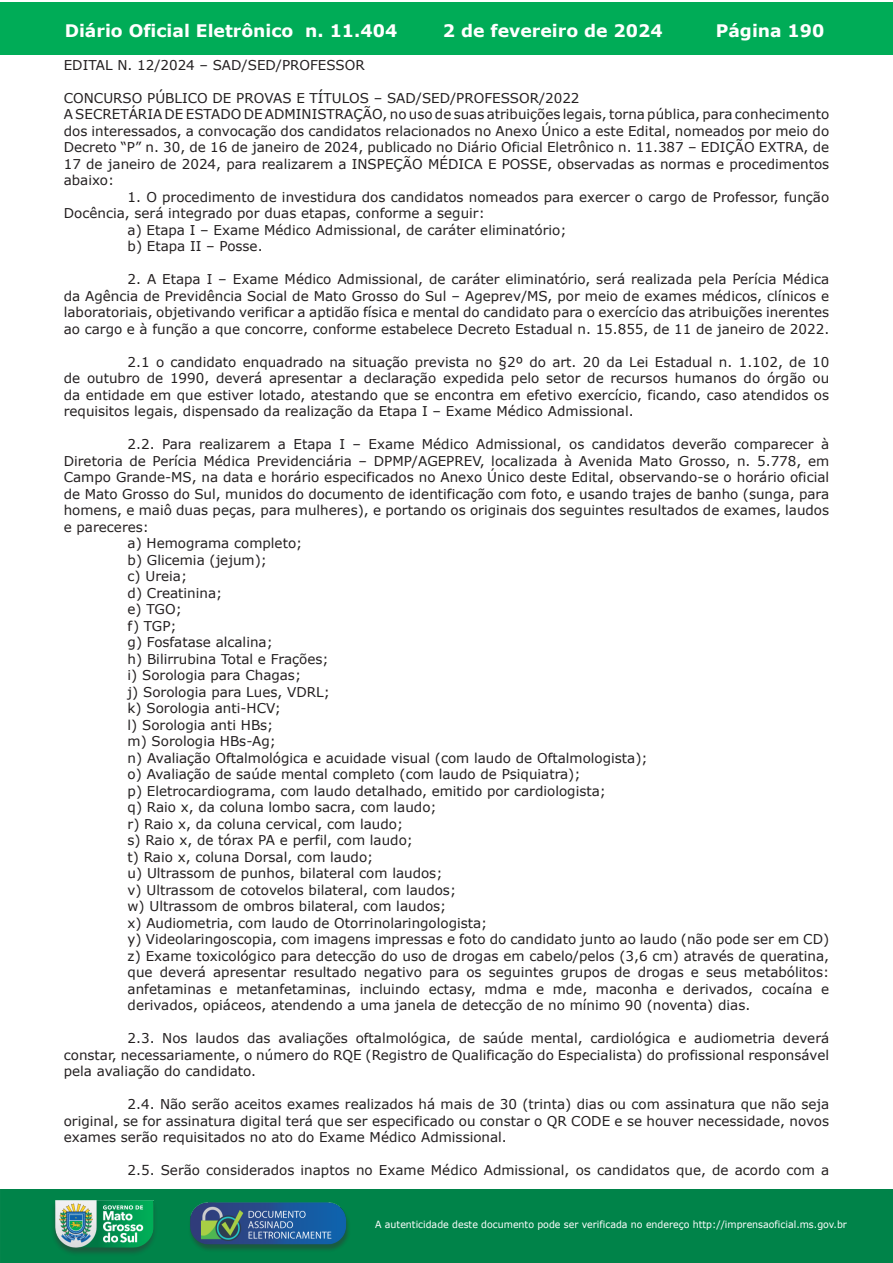
<style>
.page{position:relative;width:893px;height:1263px;background:#fff}
.page>*{position:absolute;margin:0;border:0;box-sizing:border-box;transform-origin:0 0}
.t1{font:700 17.25px "Verdana";color:#fff}
.t2{font:13.5px/16.5px "Verdana";color:#231f20;text-align:justify}
.t3{font:9.9px "Verdana";color:#fff;scale:.95 1}
</style>
<div class="page">
<div style="left:0;top:2px;width:893px;height:53px;background:#00ac57"></div>
<div style="left:1px;top:1189px;width:892px;height:74px;background:#008349"></div>
<img style="left:49px;top:1198px;width:111px;height:61px">
<img style="left:185px;top:1201px;width:168px;height:54px">
<p class="t1" style="left:65px;top:18px;width:334px">Diário Oficial Eletrônico n. 11.404</p>
<p class="t1" style="left:443px;top:18px;width:221px">2 de fevereiro de 2024</p>
<p class="t1" style="left:716px;top:18px;width:110px">Página 190</p>
<p class="t2" style="left:64px;top:57px;width:303px">EDITAL N. 12/2024 – SAD/SED/PROFESSOR</p>
<p class="t2" style="left:64px;top:90px;width:767px;text-align:left">CONCURSO PÚBLICO DE PROVAS E TÍTULOS – SAD/SED/PROFESSOR/2022<br>A SECRETÁRIA DE ESTADO DE ADMINISTRAÇÃO, no uso de suas atribuições legais, torna pública, para conhecimento dos interessados, a convocação dos candidatos relacionados no Anexo Único a este Edital, nomeados por meio do Decreto “P” n. 30, de 16 de janeiro de 2024, publicado no Diário Oficial Eletrônico n. 11.387 – EDIÇÃO EXTRA, de 17 de janeiro de 2024, para realizarem a INSPEÇÃO MÉDICA E POSSE, observadas as normas e procedimentos abaixo:</p>
<p class="t2" style="left:128px;top:189px;width:703px">1. O procedimento de investidura dos candidatos nomeados para exercer o cargo de Professor, função</p>
<p class="t2" style="left:64px;top:205px;width:423px">Docência, será integrado por duas etapas, conforme a seguir:</p>
<p class="t2" style="left:128px;top:222px;width:440px">a) Etapa I – Exame Médico Admissional, de caráter eliminatório;</p>
<p class="t2" style="left:128px;top:238px;width:136px">b) Etapa II – Posse.</p>
<p class="t2" style="left:64px;top:271px;width:767px;text-indent:64px">2. A Etapa I – Exame Médico Admissional, de caráter eliminatório, será realizada pela Perícia Médica da Agência de Previdência Social de Mato Grosso do Sul – Ageprev/MS, por meio de exames médicos, clínicos e laboratoriais, objetivando verificar a aptidão física e mental do candidato para o exercício das atribuições inerentes ao cargo e à função a que concorre, conforme estabelece Decreto Estadual n. 15.855, de 11 de janeiro de 2022.</p>
<p class="t2" style="left:64px;top:353px;width:767px;text-indent:64px">2.1 o candidato enquadrado na situação prevista no §2º do art. 20 da Lei Estadual n. 1.102, de 10 de outubro de 1990, deverá apresentar a declaração expedida pelo setor de recursos humanos do órgão ou da entidade em que estiver lotado, atestando que se encontra em efetivo exercício, ficando, caso atendidos os requisitos legais, dispensado da realização da Etapa I – Exame Médico Admissional.</p>
<p class="t2" style="left:128px;top:436px;width:703px">2.2. Para realizarem a Etapa I – Exame Médico Admissional, os candidatos deverão comparecer à</p>
<p class="t2" style="left:64px;top:452px;width:767px">Diretoria de Perícia Médica Previdenciária – DPMP/AGEPREV, localizada à Avenida Mato Grosso, n. 5.778, em</p>
<p class="t2" style="left:64px;top:469px;width:767px">Campo Grande-MS, na data e horário especificados no Anexo Único deste Edital, observando-se o horário oficial</p>
<p class="t2" style="left:64px;top:485px;width:767px">de Mato Grosso do Sul, munidos do documento de identificação com foto, e usando trajes de banho (sunga, para</p>
<p class="t2" style="left:64px;top:502px;width:767px">homens, e maiô duas peças, para mulheres), e portando os originais dos seguintes resultados de exames, laudos</p>
<p class="t2" style="left:64px;top:518px;width:87px">e pareceres:</p>
<p class="t2" style="left:128px;top:535px;width:176px">a) Hemograma completo;</p>
<p class="t2" style="left:128px;top:551px;width:141px">b) Glicemia (jejum);</p>
<p class="t2" style="left:128px;top:568px;width:61px">c) Ureia;</p>
<p class="t2" style="left:128px;top:584px;width:96px">d) Creatinina;</p>
<p class="t2" style="left:128px;top:601px;width:56px">e) TGO;</p>
<p class="t2" style="left:128px;top:617px;width:51px">f) TGP;</p>
<p class="t2" style="left:128px;top:634px;width:147px">g) Fosfatase alcalina;</p>
<p class="t2" style="left:128px;top:650px;width:202px">h) Bilirrubina Total e Frações;</p>
<p class="t2" style="left:128px;top:667px;width:175px">i) Sorologia para Chagas;</p>
<p class="t2" style="left:128px;top:683px;width:204px">j) Sorologia para Lues, VDRL;</p>
<p class="t2" style="left:128px;top:700px;width:155px">k) Sorologia anti-HCV;</p>
<p class="t2" style="left:128px;top:716px;width:147px">l) Sorologia anti HBs;</p>
<p class="t2" style="left:128px;top:733px;width:150px">m) Sorologia HBs-Ag;</p>
<p class="t2" style="left:128px;top:749px;width:521px">n) Avaliação Oftalmológica e acuidade visual (com laudo de Oftalmologista);</p>
<p class="t2" style="left:128px;top:766px;width:454px">o) Avaliação de saúde mental completo (com laudo de Psiquiatra);</p>
<p class="t2" style="left:128px;top:782px;width:480px">p) Eletrocardiograma, com laudo detalhado, emitido por cardiologista;</p>
<p class="t2" style="left:128px;top:799px;width:311px">q) Raio x, da coluna lombo sacra, com laudo;</p>
<p class="t2" style="left:128px;top:815px;width:277px">r) Raio x, da coluna cervical, com laudo;</p>
<p class="t2" style="left:128px;top:832px;width:287px">s) Raio x, de tórax PA e perfil, com laudo;</p>
<p class="t2" style="left:128px;top:848px;width:247px">t) Raio x, coluna Dorsal, com laudo;</p>
<p class="t2" style="left:128px;top:865px;width:316px">u) Ultrassom de punhos, bilateral com laudos;</p>
<p class="t2" style="left:128px;top:881px;width:330px">v) Ultrassom de cotovelos bilateral, com laudos;</p>
<p class="t2" style="left:128px;top:898px;width:320px">w) Ultrassom de ombros bilateral, com laudos;</p>
<p class="t2" style="left:128px;top:914px;width:361px">x) Audiometria, com laudo de Otorrinolaringologista;</p>
<p class="t2" style="left:128px;top:931px;width:703px">y) Videolaringoscopia, com imagens impressas e foto do candidato junto ao laudo (não pode ser em CD)</p>
<p class="t2" style="left:128px;top:947px;width:703px">z) Exame toxicológico para detecção do uso de drogas em cabelo/pelos (3,6 cm) através de queratina,</p>
<p class="t2" style="left:128px;top:964px;width:703px">que deverá apresentar resultado negativo para os seguintes grupos de drogas e seus metabólitos:</p>
<p class="t2" style="left:128px;top:980px;width:703px">anfetaminas e metanfetaminas, incluindo ectasy, mdma e mde, maconha e derivados, cocaína e</p>
<p class="t2" style="left:128px;top:997px;width:624px">derivados, opiáceos, atendendo a uma janela de detecção de no mínimo 90 (noventa) dias.</p>
<p class="t2" style="left:64px;top:1030px;width:767px;text-indent:64px">2.3. Nos laudos das avaliações oftalmológica, de saúde mental, cardiológica e audiometria deverá constar, necessariamente, o número do RQE (Registro de Qualificação do Especialista) do profissional responsável pela avaliação do candidato.</p>
<p class="t2" style="left:64px;top:1096px;width:767px;text-indent:64px">2.4. Não serão aceitos exames realizados há mais de 30 (trinta) dias ou com assinatura que não seja original, se for assinatura digital terá que ser especificado ou constar o QR CODE e se houver necessidade, novos exames serão requisitados no ato do Exame Médico Admissional.</p>
<p class="t2" style="left:128px;top:1162px;width:703px">2.5. Serão considerados inaptos no Exame Médico Admissional, os candidatos que, de acordo com a</p>
<p class="t3" style="left:375px;top:1218px;width:498px">A autenticidade deste documento pode ser verificada no endereço http://imprensaoficial.ms.gov.br</p>
</div>
